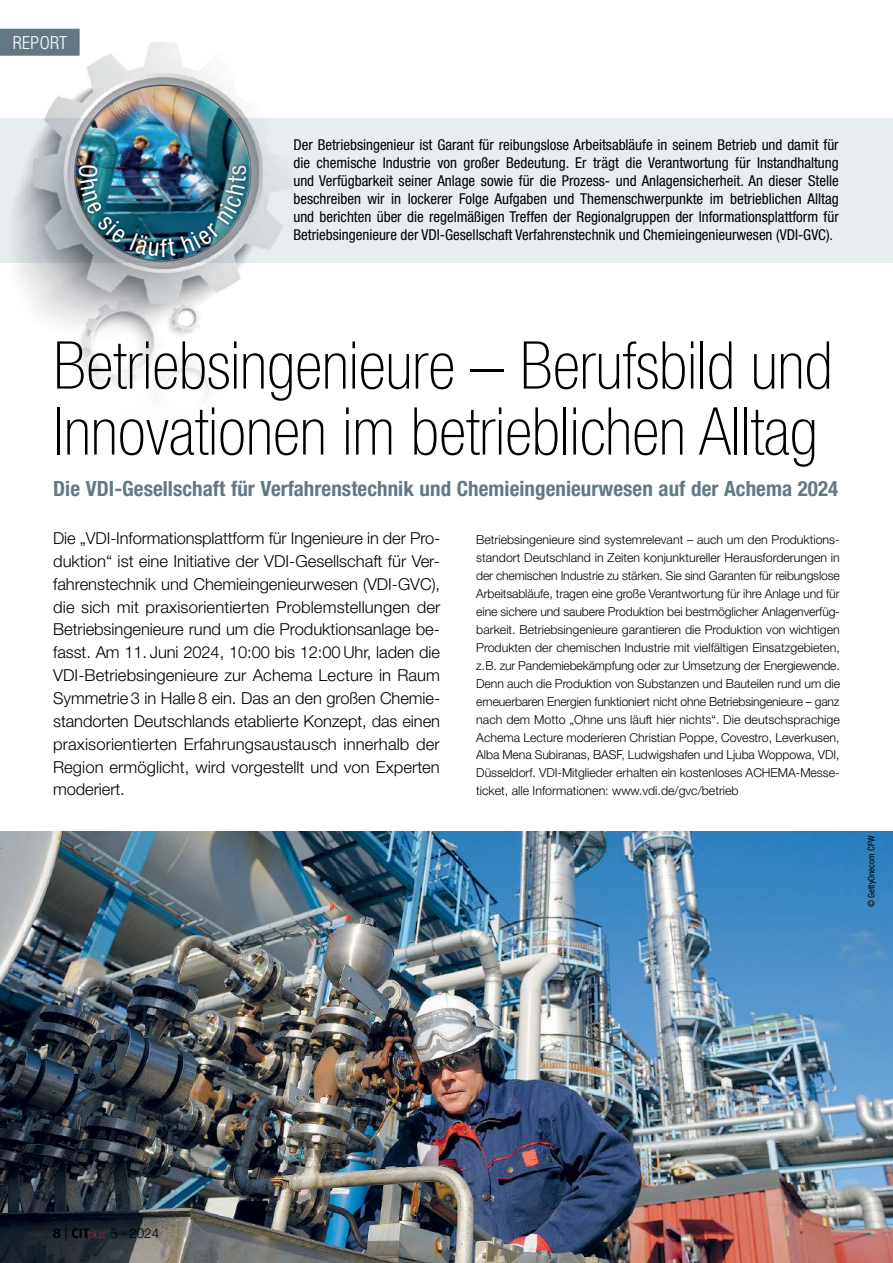
<style>
.page{position:relative;width:893px;height:1263px;background:#fff}
.page>*{position:absolute;margin:0;border:0;box-sizing:border-box;transform-origin:0 0}
.t1{font:100 condensed 66px/66px "Helvetica Neue LT Std";color:#000}
.t2{font:700 condensed 21px "Helvetica Neue LT Std";letter-spacing:.005em;color:#647883}
.t3{font:300 condensed 18px "Helvetica Neue LT Std";letter-spacing:.025em;color:#fff}
.t4{font:300 16.5px/22.8px "Helvetica Neue LT Std";letter-spacing:-.005em;color:#000}
.t5{font:condensed 15px/18px "Helvetica Neue LT Std";color:#000;text-align:justify}
.t6{font:300 13.5px "Helvetica Neue LT Std";color:#000}
.t7{font:300 12.3px/18px "Helvetica Neue LT Std";letter-spacing:-.005em;color:#000}
.t8{font:condensed 9px "Helvetica Neue LT Std";color:#000}
.s1{font-weight:700}
.s2{font-family:"Frutiger LT Std";font-weight:900;font-stretch:condensed}
.s3{font-weight:100;font-size:10.65px;color:#d1223e}
</style>
<div class="page">
<div style="left:0;top:29px;width:80px;height:27px;background:#647883"></div>
<div style="left:0;top:118px;width:893px;height:144px;background:#e8edf0"></div>
<img style="left:0;top:42px;width:293px;height:356px">
<img style="left:0;top:831px;width:893px;height:432px">
<img style="left:79px;top:165px;width:167px;height:92px">
<h3 class="t3" style="left:13px;top:32px;width:56px">REPORT</h3>
<p class="t5" style="left:293px;top:135px;width:547px">Der Betriebsingenieur ist Garant für reibungslose Arbeitsabläufe in seinem Betrieb und damit für die chemische Industrie von großer Bedeutung. Er trägt die Verantwortung für Instandhaltung und Verfügbarkeit seiner Anlage sowie für die Prozess- und Anlagensicherheit. An dieser Stelle beschreiben wir in lockerer Folge Aufgaben und Themenschwerpunkte im betrieblichen Alltag und berichten über die regelmäßigen Treffen der Regionalgruppen der Informationsplattform für Betriebsingenieure der VDI-Gesellschaft Verfahrenstechnik und Chemieingenieurwesen (VDI-GVC).</p>
<h1 class="t1" style="left:53px;top:332px;width:781px">Betriebsingenieure – Berufsbild und<br>Innovationen im betrieblichen Alltag</h1>
<h2 class="t2" style="left:53px;top:475px;width:787px">Die VDI-Gesellschaft für Verfahrenstechnik und Chemieingenieurwesen auf der Achema 2024</h2>
<p class="t4" style="left:53px;top:526px;width:389px">Die „VDI-Informationsplattform für Ingenieure in der Pro&shy;duktion“ ist eine Initiative der VDI-Gesellschaft für Ver&shy;fahrenstechnik und Chemieingenieurwesen (VDI-GVC), die sich mit praxisorientierten Problemstellungen der Betriebsingenieure rund um die Produktionsanlage be&shy;fasst. Am 11. Juni 2024, 10:00 bis 12:00 Uhr, laden die VDI-Betriebsingenieure zur Achema Lecture in Raum Symmetrie 3 in Halle 8 ein. Das an den großen Chemie&shy;standorten Deutschlands etablierte Konzept, das einen praxisorientierten Erfahrungsaustausch innerhalb der Region ermöglicht, wird vorgestellt und von Experten moderiert.</p>
<p class="t7" style="left:476px;top:530px;width:365px">Betriebsingenieure sind systemrelevant – auch um den Produktions&shy;standort Deutschland in Zeiten konjunktureller Herausforderungen in der chemischen Industrie zu stärken. Sie sind Garanten für reibungslose Arbeitsabläufe, tragen eine große Verantwortung für ihre Anlage und für eine sichere und saubere Produktion bei bestmöglicher Anlagenverfüg&shy;barkeit. Betriebsingenieure garantieren die Produktion von wichtigen Produkten der chemischen Industrie mit vielfältigen Einsatzgebieten, z.B. zur Pandemiebekämpfung oder zur Umsetzung der Energiewende.<br>Denn auch die Produktion von Substanzen und Bauteilen rund um die erneuerbaren Energien funktioniert nicht ohne Betriebsingenieure – ganz nach dem Motto „Ohne uns läuft hier nichts“. Die deutschsprachige Achema Lecture moderieren Christian Poppe, Covestro, Leverkusen, Alba Mena Subiranas, BASF, Ludwigshafen und Ljuba Woppowa, VDI, Düsseldorf. VDI-Mitglieder erhalten ein kostenloses ACHEMA-Messe&shy;ticket, alle Informationen: www.vdi.de/gvc/betrieb</p>
<p class="t8" style="left:866px;top:907px;width:73px;rotate:-90deg">© GettyOnecom CFW</p>
<p class="t6" style="left:53px;top:1224px;width:108px"><span class="s1">8</span> | <span class="s2">CIT</span><span class="s3">plus</span> 5 · 2024</p>
</div>
